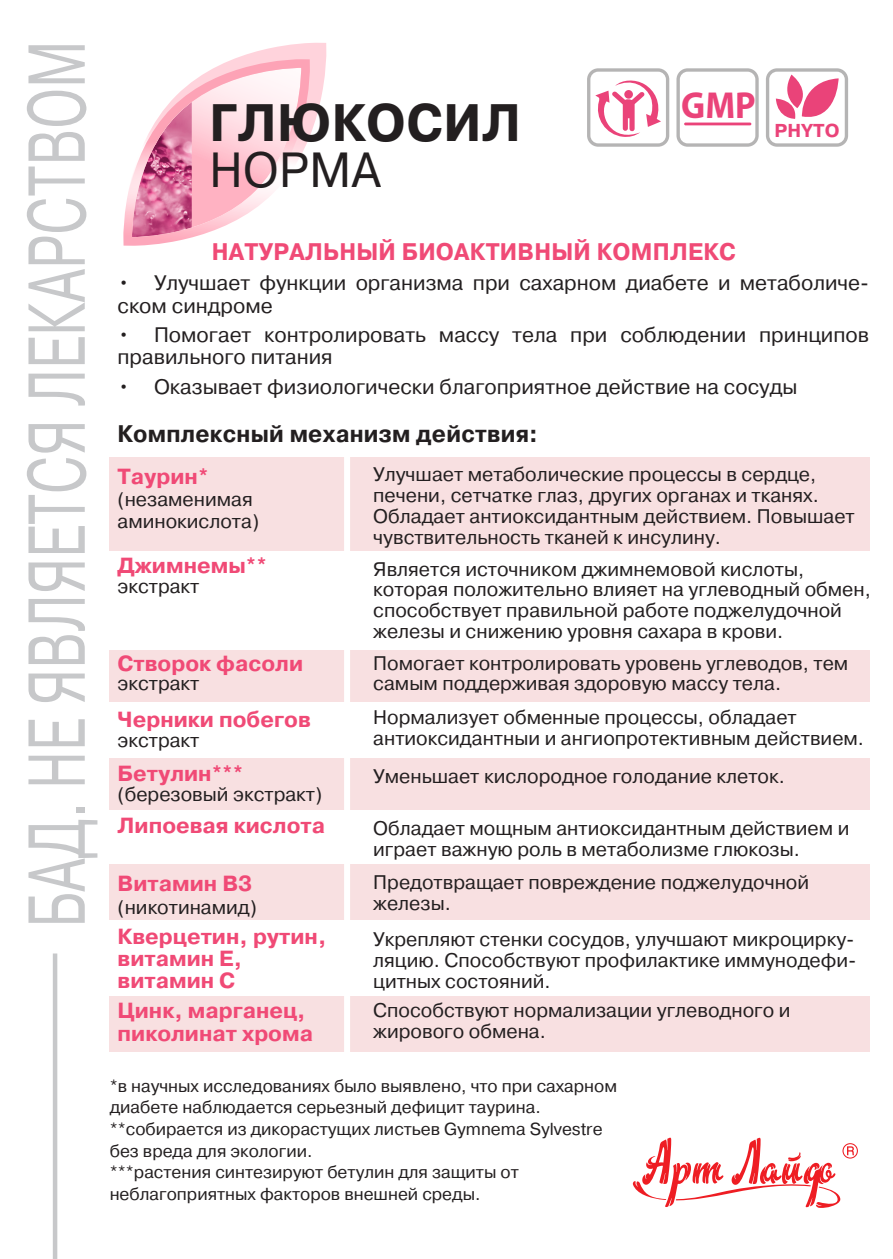
<style>
.page{position:relative;width:893px;height:1259px;background:#fff}
.page>*{position:absolute;margin:0;border:0;box-sizing:border-box;transform-origin:0 0}
.t1{font:80.4px "Pragmatica";letter-spacing:.01em;color:#c7c8ca;scale:.66 1}
.t2{font:700 52.5px "Pragmatica";letter-spacing:.01em;color:#231f20;scale:.95 1}
.t3{font:49.2px "Pragmatica";letter-spacing:.01em;color:#231f20;scale:.95 1}
.t4{font:700 37.8px "Myriad Pro";color:#ea4379;scale:.94 1}
.t5{font:700 24px "Pragmatica";letter-spacing:.01em;color:#f04a76;scale:.95 1}
.t6{font:700 24px "Pragmatica";letter-spacing:.01em;color:#231f20;scale:.95 1}
.t7{font:700 21.9px/21.9px "Pragmatica";color:#f04a76}
.t8{font:21px/22.5px "Pragmatica";color:#231f20}
.t9{font:19.8px/20.7px "Pragmatica";color:#231f20}
.t10{font:700 18.6px "Pragmatica";color:#ea4379}
.t11{font:17.4px/21.6px "Pragmatica";color:#231f20}
</style>
<div class="page">
<div style="left:109px;top:458px;width:761px;height:93px;background:#f8e0e1"></div>
<div style="left:109px;top:650px;width:761px;height:51px;background:#f8e0e1"></div>
<div style="left:109px;top:758px;width:761px;height:51px;background:#f8e0e1"></div>
<div style="left:109px;top:864px;width:761px;height:56px;background:#f8e0e1"></div>
<div style="left:109px;top:996px;width:761px;height:55px;background:#f8e0e1"></div>
<svg style="left:123px;top:43px;width:204px;height:203px"></svg>
<div style="left:344px;top:452px;width:6px;height:603px;background:#fff"></div>
<hr style="left:53px;top:953px;width:4px;height:306px;background:#c7c8ca">
<svg style="left:633px;top:1137px;width:225px;height:71px"></svg>
<svg style="left:766px;top:68px;width:82px;height:79px"></svg>
<svg style="left:676px;top:68px;width:83px;height:79px"></svg>
<svg style="left:587px;top:68px;width:82px;height:79px"></svg>
<div style="left:624px;top:90px;width:9px;height:9px;background:#ea4379;border-radius:50%"></div>
<hr style="left:684px;top:123px;width:67px;height:2px;background:#ea4379">
<h1 class="t1" style="left:8px;top:927px;width:1344px;rotate:-90deg">БАД. НЕ ЯВЛЯЕТСЯ ЛЕКАРСТВОМ</h1>
<h2 class="t2" style="left:209px;top:89px;width:329px">ГЛЮКОСИЛ</h2>
<h3 class="t3" style="left:209px;top:139px;width:182px">НОРМА</h3>
<h3 class="t4" style="left:681px;top:81px;width:81px">GMP</h3>
<p class="t5" style="left:212px;top:236px;width:553px">НАТУРАЛЬНЫЙ БИОАКТИВНЫЙ КОМПЛЕКС</p>
<p class="t10" style="left:774px;top:118px;width:67px">PHYTO</p>
<p class="t8" style="left:118px;top:272px;width:753px">• Улучшает функции организма при сахарном диабете и метаболиче&shy;ском синдроме</p>
<p class="t8" style="left:118px;top:324px;width:753px">• Помогает контролировать массу тела при соблюдении принципов правильного питания</p>
<p class="t8" style="left:118px;top:375px;width:681px">• Оказывает физиологически благоприятное действие на сосуды</p>
<p class="t6" style="left:117px;top:418px;width:444px">Комплексный механизм действия:</p>
<p class="t7" style="left:118px;top:466px;width:93px">Таурин*</p>
<p class="t9" style="left:118px;top:488px;width:143px;line-height:21.9px">(незаменимая аминокислота)</p>
<p class="t7" style="left:118px;top:555px;width:151px">Джимнемы**</p>
<p class="t9" style="left:118px;top:576px;width:83px">экстракт</p>
<p class="t7" style="left:118px;top:652px;width:187px">Створок фасоли</p>
<p class="t9" style="left:118px;top:674px;width:83px">экстракт</p>
<p class="t7" style="left:118px;top:709px;width:195px">Черники побегов</p>
<p class="t9" style="left:118px;top:730px;width:83px">экстракт</p>
<p class="t7" style="left:118px;top:763px;width:127px">Бетулин***</p>
<p class="t9" style="left:118px;top:784px;width:206px">(березовый экстракт)</p>
<p class="t7" style="left:118px;top:814px;width:209px">Липоевая кислота</p>
<p class="t7" style="left:118px;top:872px;width:136px">Витамин В3</p>
<p class="t9" style="left:118px;top:897px;width:141px">(никотинамид)</p>
<p class="t7" style="left:118px;top:925px;width:210px">Кверцетин, рутин, витамин Е, витамин С</p>
<p class="t7" style="left:118px;top:998px;width:197px;line-height:23.4px">Цинк, марганец, пиколинат хрома</p>
<p class="t9" style="left:373px;top:465px;width:483px">Улучшает метаболические процессы в сердце, печени, сетчатке глаз, других органах и тканях.<br>Обладает антиоксидантным действием. Повышает чувствительность тканей к инсулину.</p>
<p class="t9" style="left:373px;top:559px;width:499px">Является источником джимнемовой кислоты, которая положительно влияет на углеводный обмен, способствует правильной работе поджелудочной железы и снижению уровня сахара в крови.</p>
<p class="t9" style="left:373px;top:653px;width:477px">Помогает контролировать уровень углеводов, тем самым поддерживая здоровую массу тела.</p>
<p class="t9" style="left:373px;top:707px;width:492px">Нормализует обменные процессы, обладает антиоксидантныи и ангиопротективным действием.</p>
<p class="t9" style="left:373px;top:766px;width:413px">Уменьшает кислородное голодание клеток.</p>
<p class="t9" style="left:373px;top:818px;width:478px">Обладает мощным антиоксидантным действием и играет важную роль в метаболизме глюкозы.</p>
<p class="t9" style="left:373px;top:872px;width:437px">Предотвращает повреждение поджелудочной железы.</p>
<p class="t9" style="left:373px;top:929px;width:485px;text-align:justify">Укрепляют стенки сосудов, улучшают микроцирку&shy;ляцию. Способствуют профилактике иммунодефи&shy;цитных состояний.</p>
<p class="t9" style="left:373px;top:1000px;width:419px">Способствуют нормализации углеводного и жирового обмена.</p>
<p class="t11" style="left:110px;top:1075px;width:509px">*в научных исследованиях было выявлено, что при сахарном диабете наблюдается серьезный дефицит таурина. **собирается из дикорастущих листьев Gymnema Sylvestre без вреда для экологии.<br>***растения синтезируют бетулин для защиты от неблагоприятных факторов внешней среды.</p>
</div>
